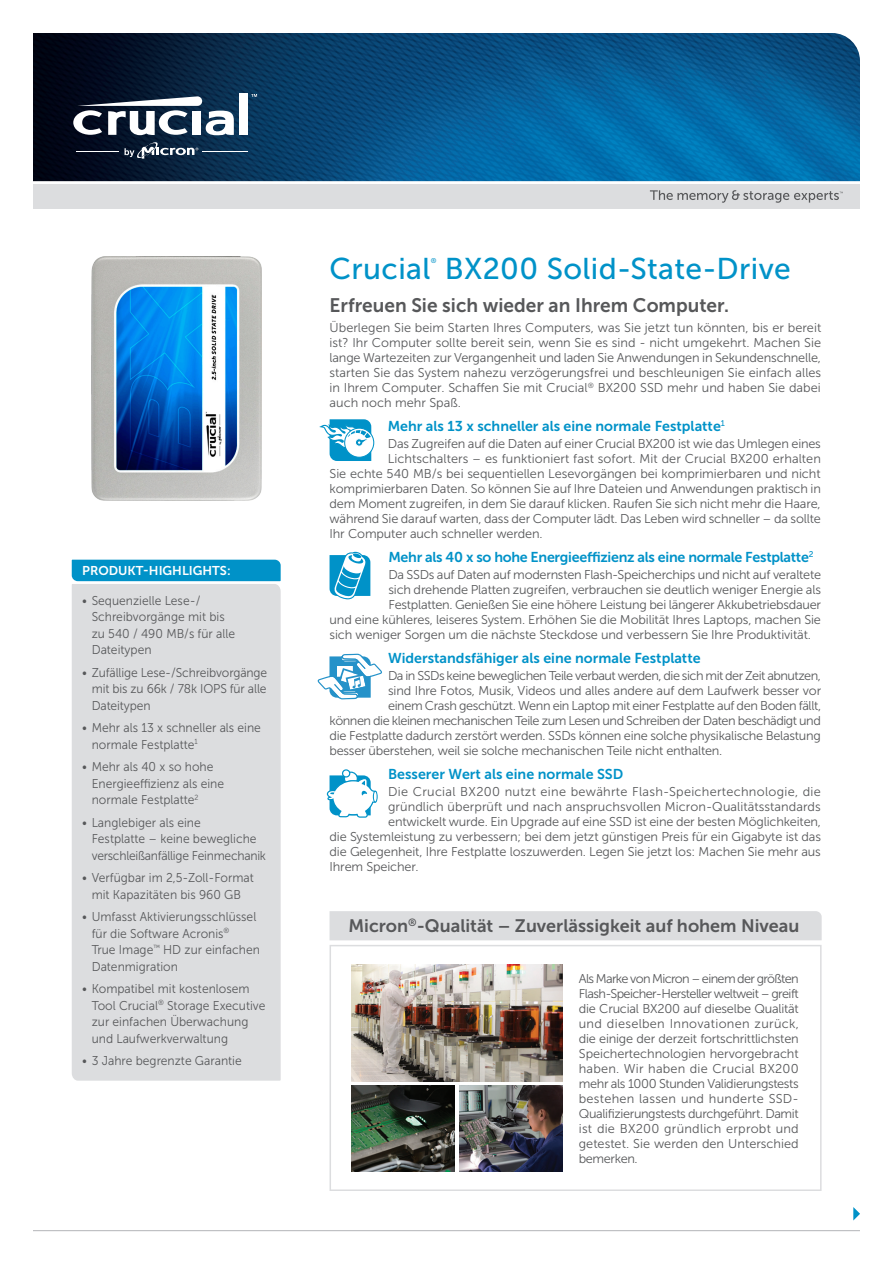
<style>
.page{position:relative;width:893px;height:1263px;background:#fff}
.page>*{position:absolute;margin:0;border:0;box-sizing:border-box;transform-origin:0 0}
.H1-Headline{font:30px "Museo Sans 500";letter-spacing:.015em;color:#0092c8}
.H2-B__Standard_Headl{font:19.5px "Museo Sans 700";color:#57585a}
.H2-B__Standard_Headl-2{font:18px "Museo Sans 700";color:#57585a}
.H3-B__subheadline_bl{font:14.25px "Museo Sans 700";color:#0092c8}
.H3-B__subheadline_bl-2{font:14.25px "Museo Sans 700";letter-spacing:-.02em;color:#0092c8}
.body_copy{font:12.75px/15px "Museo Sans 300";letter-spacing:-.01em;color:#57585a;text-align:justify}
.Micron_Quality_block{font:12.75px/16.5px "Museo Sans 300";color:#57585a;scale:.95 1}
.Micron_Quality_block-2{font:12.75px/15px "Museo Sans 300";color:#57585a;text-align:justify}
.body_copy-2{font:12.75px "Museo Sans 300";letter-spacing:-.035em;color:#57585a}
.body_copy-3{font:12.75px "Museo Sans 300";letter-spacing:-.04em;color:#57585a}
.body_copy-4{font:12.75px "Museo Sans 300";letter-spacing:-.03em;color:#57585a}
.body_copy-5{font:12.75px "Museo Sans 300";letter-spacing:.025em;color:#57585a}
.Headline__Bulleted_L{font:12.75px "Museo Sans 700";color:#fff}
.H1-Headline-2{font:7.05px "Museo Sans 500";color:#0092c8}
</style>
<div class="page">
<img style="left:33px;top:33px;width:827px;height:148px">
<hr style="left:76px;top:151px;width:42px;height:1px;background:#fff">
<hr style="left:202px;top:151px;width:45px;height:1px;background:#fff">
<svg style="left:125px;top:142px;width:73px;height:17px"></svg>
<div style="left:239px;top:94px;width:9px;height:41px;background:#fff"></div>
<svg style="left:73px;top:96px;width:161px;height:40px"></svg>
<svg style="left:251px;top:94px;width:6px;height:3px"></svg>
<div style="left:33px;top:184px;width:827px;height:24px;background:#dcdddf"></div>
<svg style="left:650px;top:190px;width:193px;height:13px"></svg>
<hr style="left:33px;top:1230px;width:827px;height:1px;background:#bcbdc0">
<svg style="left:853px;top:1207px;width:7px;height:13px"></svg>
<div style="left:72px;top:560px;width:209px;height:21px;background:#0092c8"></div>
<div style="left:72px;top:584px;width:209px;height:497px;background:#dcdddf"></div>
<img style="left:92px;top:257px;width:170px;height:243px">
<svg style="left:319px;top:419px;width:55px;height:42px"></svg>
<svg style="left:330px;top:552px;width:40px;height:48px"></svg>
<svg style="left:327px;top:769px;width:51px;height:49px"></svg>
<svg style="left:318px;top:654px;width:64px;height:45px"></svg>
<div style="left:330px;top:911px;width:492px;height:29px;background:#dcdddf"></div>
<div style="left:330px;top:945px;width:492px;height:246px;border:2px solid #dcdddf"></div>
<img style="left:351px;top:965px;width:212px;height:117px">
<img style="left:351px;top:1086px;width:104px;height:86px">
<img style="left:459px;top:1086px;width:104px;height:86px">
<p class="Headline__Bulleted_L" style="left:82px;top:563px;width:150px">PRODUKT-HIGHLIGHTS:</p>
<p class="Micron_Quality_block" style="left:92px;top:592px;width:153px;text-indent:-9px">• Sequenzielle Lese-/<br>Schreibvorgänge mit bis zu 540 / 490 MB/s für alle<br>Dateitypen</p>
<p class="Micron_Quality_block" style="left:92px;top:664px;width:186px;text-align:justify;text-indent:-9px">• Zufällige Lese-/Schreibvorgänge mit bis zu 66k / 78k IOPS für alle Dateitypen</p>
<p class="Micron_Quality_block" style="left:92px;top:720px;width:180px;text-indent:-9px">• Mehr als 13 x schneller als eine normale Festplatte<sup>1</sup></p>
<p class="Micron_Quality_block" style="left:92px;top:759px;width:141px;text-indent:-9px">• Mehr als 40 x so hohe<br>Energieeffizienz als eine normale Festplatte<sup>2</sup></p>
<p class="Micron_Quality_block" style="left:92px;top:814px;width:185px;text-indent:-9px">• Langlebiger als eine<br>Festplatte – keine bewegliche verschleißanfällige Feinmechanik</p>
<p class="Micron_Quality_block" style="left:82px;top:870px;width:182px;text-align:center">• Verfügbar im 2,5-Zoll-Format mit Kapazitäten bis 960 GB</p>
<p class="Micron_Quality_block" style="left:92px;top:909px;width:179px;text-indent:-9px">• Umfasst Aktivierungsschlüssel für die Software Acronis<sup>®<br></sup>True Image<sup>™</sup> HD zur einfachen<br>Datenmigration</p>
<p class="Micron_Quality_block" style="left:92px;top:981px;width:184px;text-indent:-9px">• Kompatibel mit kostenlosem<br>Tool Crucial<sup>®</sup> Storage Executive zur einfachen Überwachung und Laufwerkverwaltung</p>
<p class="Micron_Quality_block" style="left:82px;top:1053px;width:169px">• 3 Jahre begrenzte Garantie</p>
<p class="H1-Headline" style="left:330px;top:252px;width:102px">Crucial</p>
<p class="H1-Headline-2" style="left:431px;top:257px;width:7px">®</p>
<p class="H1-Headline" style="left:445px;top:252px;width:348px">BX200 Solid-State-Drive</p>
<p class="H2-B__Standard_Headl" style="left:330px;top:294px;width:401px">Erfreuen Sie sich wieder an Ihrem Computer.</p>
<p class="body_copy" style="left:330px;top:321px;width:493px">Überlegen Sie beim Starten Ihres Computers, was Sie jetzt tun könnten, bis er bereit ist? Ihr Computer sollte bereit sein, wenn Sie es sind - nicht umgekehrt. Machen Sie lange Wartezeiten zur Vergangenheit und laden Sie Anwendungen in Sekundenschnelle, starten Sie das System nahezu verzögerungsfrei und beschleunigen Sie einfach alles in Ihrem Computer. Schaffen Sie mit Crucial<sup>®</sup> BX200 SSD mehr und haben Sie dabei auch noch mehr Spaß.</p>
<p class="H3-B__subheadline_bl" style="left:388px;top:418px;width:339px">Mehr als 13 x schneller als eine normale Festplatte<sup>1</sup></p>
<p class="body_copy" style="left:388px;top:437px;width:435px">Das Zugreifen auf die Daten auf einer Crucial BX200 ist wie das Umlegen eines</p>
<p class="body_copy" style="left:388px;top:452px;width:435px">Lichtschalters – es funktioniert fast sofort. Mit der Crucial BX200 erhalten</p>
<p class="body_copy" style="left:330px;top:467px;width:493px">Sie echte 540 MB/s bei sequentiellen Lesevorgängen bei komprimierbaren und nicht</p>
<p class="body_copy" style="left:330px;top:482px;width:493px">komprimierbaren Daten. So können Sie auf Ihre Dateien und Anwendungen praktisch in</p>
<p class="body_copy" style="left:330px;top:497px;width:493px">dem Moment zugreifen, in dem Sie darauf klicken. Raufen Sie sich nicht mehr die Haare,</p>
<p class="body_copy" style="left:330px;top:512px;width:493px">während Sie darauf warten, dass der Computer lädt. Das Leben wird schneller – da sollte</p>
<p class="body_copy" style="left:330px;top:527px;width:215px">Ihr Computer auch schneller werden.</p>
<p class="H3-B__subheadline_bl-2" style="left:388px;top:549px;width:426px">Mehr als 40 x so hohe Energieeffizienz als eine normale Festplatte<sup>2</sup></p>
<p class="body_copy" style="left:388px;top:568px;width:434px">Da SSDs auf Daten auf modernsten Flash-Speicherchips und nicht auf veraltete</p>
<p class="body_copy" style="left:388px;top:583px;width:434px">sich drehende Platten zugreifen, verbrauchen sie deutlich weniger Energie als</p>
<p class="body_copy" style="left:388px;top:598px;width:434px">Festplatten. Genießen Sie eine höhere Leistung bei längerer Akkubetriebsdauer</p>
<p class="body_copy" style="left:330px;top:613px;width:493px">und eine kühleres, leiseres System. Erhöhen Sie die Mobilität Ihres Laptops, machen Sie</p>
<p class="body_copy" style="left:330px;top:628px;width:483px">sich weniger Sorgen um die nächste Steckdose und verbessern Sie Ihre Produktivität.</p>
<p class="H3-B__subheadline_bl" style="left:388px;top:650px;width:314px">Widerstandsfähiger als eine normale Festplatte</p>
<p class="body_copy-3" style="left:388px;top:669px;width:434px">Da in SSDs keine beweglichen Teile verbaut werden, die sich mit der Zeit abnutzen,</p>
<p class="body_copy" style="left:388px;top:683px;width:435px">sind Ihre Fotos, Musik, Videos und alles andere auf dem Laufwerk besser vor</p>
<p class="body_copy-4" style="left:388px;top:699px;width:435px">einem Crash geschützt. Wenn ein Laptop mit einer Festplatte auf den Boden fällt,</p>
<p class="body_copy-2" style="left:330px;top:714px;width:493px">können die kleinen mechanischen Teile zum Lesen und Schreiben der Daten beschädigt und</p>
<p class="body_copy" style="left:330px;top:728px;width:493px">die Festplatte dadurch zerstört werden. SSDs können eine solche physikalische Belastung</p>
<p class="body_copy" style="left:330px;top:743px;width:394px">besser überstehen, weil sie solche mechanischen Teile nicht enthalten.</p>
<p class="H3-B__subheadline_bl" style="left:388px;top:766px;width:237px">Besserer Wert als eine normale SSD</p>
<p class="body_copy-5" style="left:388px;top:785px;width:434px">Die Crucial BX200 nutzt eine bewährte Flash-Speichertechnologie, die</p>
<p class="body_copy" style="left:388px;top:799px;width:434px">gründlich überprüft und nach anspruchsvollen Micron-Qualitätsstandards</p>
<p class="body_copy" style="left:388px;top:814px;width:434px">entwickelt wurde. Ein Upgrade auf eine SSD ist eine der besten Möglichkeiten,</p>
<p class="body_copy" style="left:330px;top:829px;width:493px">die Systemleistung zu verbessern; bei dem jetzt günstigen Preis für ein Gigabyte ist das</p>
<p class="body_copy" style="left:330px;top:844px;width:493px">die Gelegenheit, Ihre Festplatte loszuwerden. Legen Sie jetzt los: Machen Sie mehr aus</p>
<p class="body_copy" style="left:330px;top:859px;width:91px">Ihrem Speicher.</p>
<p class="H2-B__Standard_Headl-2" style="left:348px;top:916px;width:452px">Micron<sup>®</sup>-Qualität – Zuverlässigkeit auf hohem Niveau</p>
<p class="Micron_Quality_block-2" style="left:579px;top:971px;width:222px">Als Marke von Micron – einem der größten Flash-Speicher-Hersteller weltweit – greift die Crucial BX200 auf dieselbe Qualität und dieselben Innovationen zurück, die einige der derzeit fortschrittlichsten Speichertechnologien hervorgebracht haben. Wir haben die Crucial BX200 mehr als 1000 Stunden Validierungstests bestehen lassen und hunderte SSD-Qualifizierungstests durchgeführt. Damit ist die BX200 gründlich erprobt und getestet. Sie werden den Unterschied bemerken.</p>
</div>
